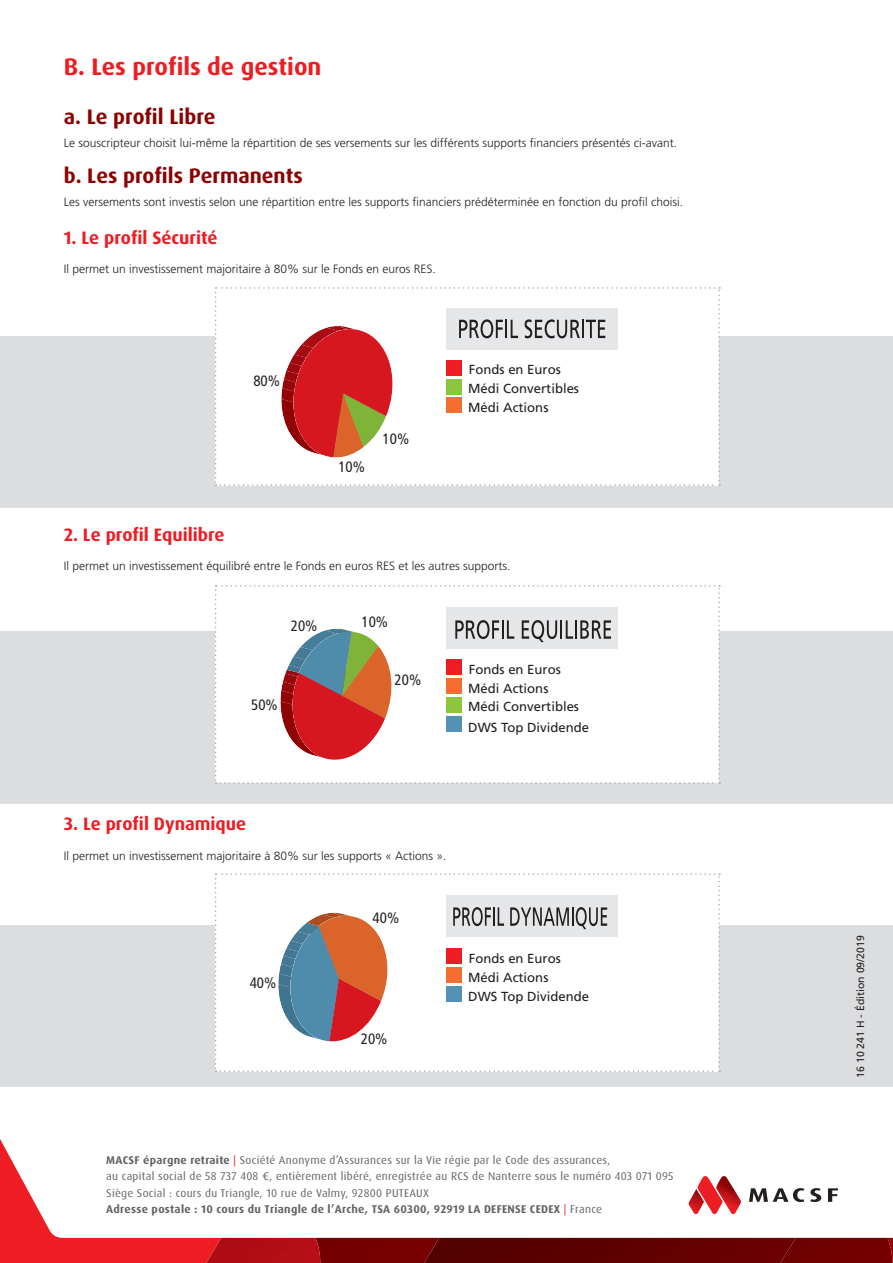
<style>
.page{position:relative;width:893px;height:1263px;background:#fff}
.page>*{position:absolute;margin:0;border:0;box-sizing:border-box;transform-origin:0 0}
.t1{font:700 24px "Dax OT";color:#ee1d23}
.t2{font:700 21px "Dax OT";color:#8b0202}
.t3{font:700 18px "Dax OT";color:#ee1d23}
.t4{font:condensed 15px "Frutiger LT Std";color:#231f20}
.t5{font:13.2px/19px "Frutiger LT Std";color:#231f20}
.t6{font:300 12px "Frutiger LT Std";color:#231f20}
.t7{font:11.25px/16.5px "Dax OT";letter-spacing:.025em;color:#636366}
.t8{font:10.5px "Frutiger LT Std";color:#231f20}
.s1{font-weight:700}
.s2{color:#ee1d23}
</style>
<div class="page">
<div style="left:320px;top:1238px;width:104px;height:25px;background:#760000"></div>
<img style="left:424px;top:1238px;width:356px;height:25px">
<svg style="left:0;top:1139px;width:221px;height:124px"></svg>
<img style="left:206px;top:1238px;width:114px;height:25px">
<img style="left:892px;top:1238px;width:1px;height:25px">
<div style="left:780px;top:1238px;width:112px;height:25px;background:#710000"></div>
<svg style="left:828px;top:1188px;width:10px;height:14px"></svg>
<svg style="left:810px;top:1188px;width:11px;height:14px"></svg>
<svg style="left:749px;top:1188px;width:55px;height:14px"></svg>
<svg style="left:688px;top:1176px;width:53px;height:38px"></svg>
<div style="left:0;top:925px;width:893px;height:161px;background:#dcdddf"></div>
<div style="left:0;top:336px;width:893px;height:172px;background:#dcdddf"></div>
<div style="left:0;top:631px;width:893px;height:173px;background:#dcdddf"></div>
<svg style="left:215px;top:287px;width:505px;height:199px"></svg>
<svg style="left:215px;top:585px;width:505px;height:199px"></svg>
<svg style="left:215px;top:873px;width:505px;height:199px"></svg>
<h1 class="t1" style="left:64px;top:51px;width:259px">B. Les profils de gestion</h1>
<h2 class="t2" style="left:64px;top:103px;width:153px">a. Le profil Libre</h2>
<p class="t6" style="left:64px;top:136px;width:615px">Le souscripteur choisit lui-même la répartition de ses versements sur les différents supports financiers présentés ci-avant.</p>
<h2 class="t2" style="left:64px;top:162px;width:241px">b. Les profils Permanents</h2>
<p class="t6" style="left:64px;top:195px;width:621px">Les versements sont investis selon une répartition entre les supports financiers prédéterminée en fonction du profil choisi.</p>
<h3 class="t3" style="left:64px;top:226px;width:155px">1. Le profil Sécurité</h3>
<p class="t6" style="left:64px;top:262px;width:374px">Il permet un investissement majoritaire à 80% sur le Fonds en euros RES.</p>
<p class="t4" style="left:253px;top:372px;width:28px">80%</p>
<p class="t4" style="left:338px;top:458px;width:28px">10%</p>
<p class="t4" style="left:383px;top:430px;width:28px">10%</p>
<p class="t5" style="left:468px;top:360px;width:112px">Fonds en Euros<br>Médi Convertibles<br>Médi Actions</p>
<h3 class="t3" style="left:64px;top:523px;width:162px">2. Le profil Equilibre</h3>
<p class="t6" style="left:64px;top:559px;width:448px">Il permet un investissement équilibré entre le Fonds en euros RES et les autres supports.</p>
<p class="t4" style="left:338px;top:551px;width:28px">10%</p>
<p class="t4" style="left:291px;top:617px;width:28px">20%</p>
<p class="t4" style="left:251px;top:696px;width:28px">50%</p>
<p class="t4" style="left:362px;top:613px;width:28px">10%</p>
<p class="t4" style="left:395px;top:671px;width:28px">20%</p>
<p class="t5" style="left:469px;top:660px;width:93px">Fonds en Euros</p>
<p class="t5" style="left:468px;top:697px;width:112px">Médi Convertibles</p>
<p class="t5" style="left:468px;top:679px;width:82px">Médi Actions</p>
<p class="t5" style="left:468px;top:718px;width:122px">DWS Top Dividende</p>
<h3 class="t3" style="left:64px;top:812px;width:184px">3. Le profil Dynamique</h3>
<p class="t6" style="left:64px;top:848px;width:384px">Il permet un investissement majoritaire à 80% sur les supports « Actions ».</p>
<p class="t4" style="left:373px;top:843px;width:28px">40%</p>
<p class="t4" style="left:250px;top:974px;width:28px">40%</p>
<p class="t4" style="left:373px;top:909px;width:28px">40%</p>
<p class="t4" style="left:361px;top:1030px;width:28px">20%</p>
<p class="t5" style="left:468px;top:948px;width:122px">Fonds en Euros<br>Médi Actions<br>DWS Top Dividende</p>
<p class="t7" style="left:106px;top:1151px;width:569px"><span class="s1">MACSF épargne retraite</span> <span class="s2">|</span> Société Anonyme d’Assurances sur la Vie régie par le Code des assurances,<br>au capital social de 58 737 408 €, entièrement libéré, enregistrée au RCS de Nanterre sous le numéro 403 071 095<br>Siège Social : cours du Triangle, 10 rue de Valmy, 92800 PUTEAUX<br><span class="s1">Adresse postale : 10 cours du Triangle de l’Arche, TSA 60300, 92919 LA DEFENSE CEDEX</span> <span class="s2">|</span> France</p>
<p class="t8" style="left:854px;top:1078px;width:144px;rotate:-90deg">16 10 241 H - Édition 09/2019</p>
</div>
